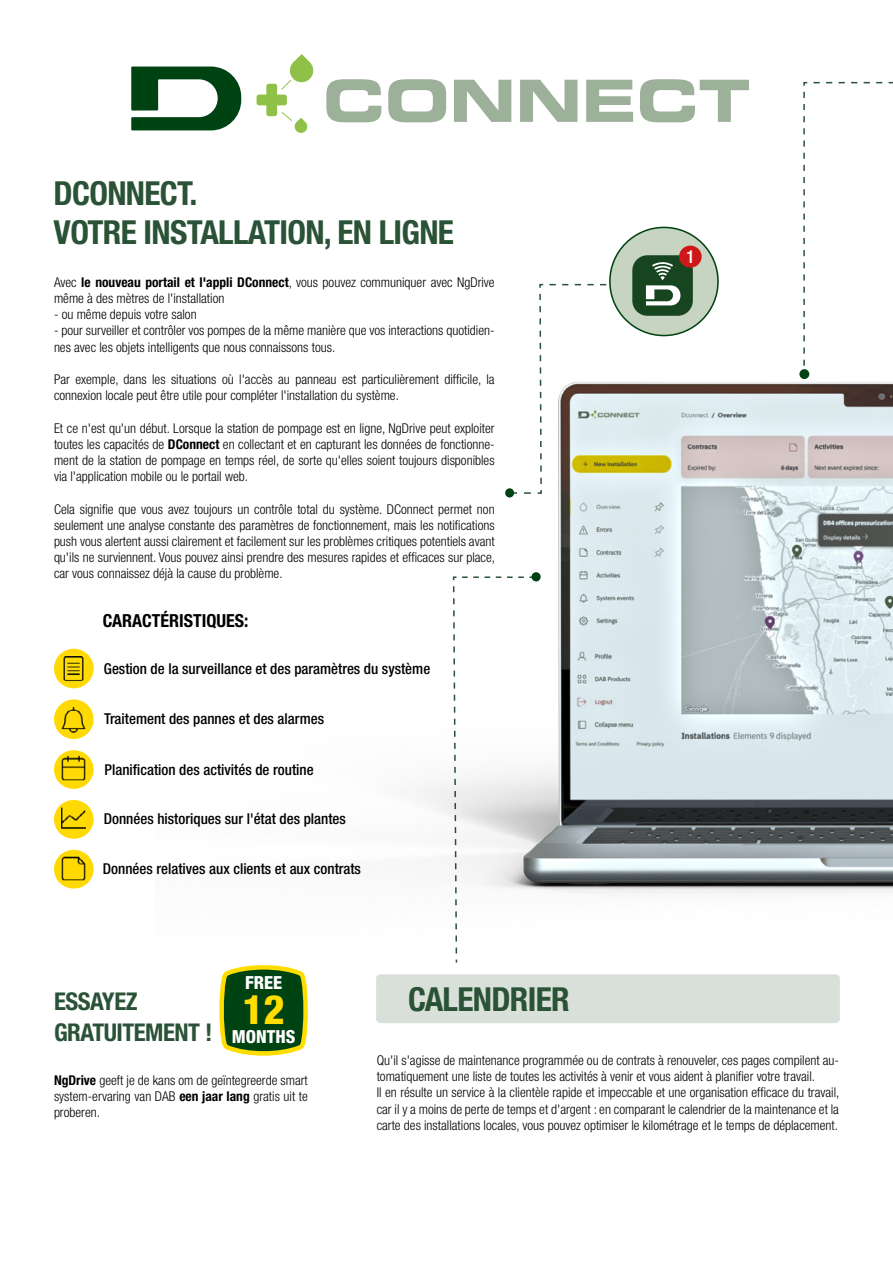
<style>
.page{position:relative;width:893px;height:1263px;background:#fff}
.page>*{position:absolute;margin:0;border:0;box-sizing:border-box;transform-origin:0 0}
.t1{font:800 condensed 40.5px "Helvetica Neue LT Std";color:#fd0}
.t2{font:700 condensed 33.15px/39px "Helvetica Neue LT Std";letter-spacing:-.02em;color:#2a5236}
.t3{font:700 condensed 24.45px/30.6px "Helvetica Neue LT Std";letter-spacing:-.02em;color:#2a5236}
.t4{font:700 condensed 18px "Helvetica Neue LT Std";color:#000}
.t5{font:800 condensed 18px "Helvetica Neue LT Std";color:#fff}
.t6{font:500 condensed 18px "Helvetica Neue LT Std";color:#fff}
.t7{font:500 condensed 15px "Helvetica Neue LT Std";color:#000}
.t8{font:300 condensed 13.5px/16.2px "Helvetica Neue LT Std";color:#000}
.s1{font-weight:700}
</style>
<div class="page">
<svg style="left:326px;top:79px;width:55px;height:43px"></svg>
<svg style="left:388px;top:79px;width:58px;height:43px"></svg>
<svg style="left:454px;top:80px;width:57px;height:42px"></svg>
<svg style="left:520px;top:80px;width:57px;height:42px"></svg>
<svg style="left:586px;top:80px;width:47px;height:42px"></svg>
<svg style="left:640px;top:79px;width:109px;height:43px"></svg>
<svg style="left:131px;top:67px;width:110px;height:63px"></svg>
<svg style="left:257px;top:54px;width:57px;height:79px"></svg>
<svg style="left:803px;top:81px;width:90px;height:234px"></svg>
<div style="left:610px;top:227px;width:108px;height:109px;background:#c8d4c2;border-radius:50%"></div>
<div style="left:632px;top:255px;width:61px;height:61px;background:#174520;border-radius:15px"></div>
<svg style="left:539px;top:262px;width:141px;height:53px"></svg>
<div style="left:679px;top:246px;width:23px;height:22px;background:#cd1719;border-radius:50%"></div>
<img style="left:416px;top:315px;width:477px;height:648px">
<div style="left:54px;top:649px;width:40px;height:39px;background:#ffd903;border-radius:50%"></div>
<img style="left:59px;top:654px;width:29px;height:29px">
<svg style="left:54px;top:699px;width:40px;height:40px"></svg>
<img style="left:59px;top:705px;width:29px;height:29px">
<div style="left:54px;top:750px;width:40px;height:39px;background:#ffd903;border-radius:50%"></div>
<img style="left:59px;top:754px;width:29px;height:27px">
<div style="left:54px;top:800px;width:40px;height:39px;background:#ffd903;border-radius:50%"></div>
<img style="left:59px;top:804px;width:29px;height:29px">
<div style="left:54px;top:850px;width:40px;height:38px;background:#ffd903;border-radius:50%"></div>
<img style="left:59px;top:854px;width:29px;height:29px">
<div style="left:376px;top:974px;width:464px;height:49px;background:#d9e0d9;border-radius:4px"></div>
<svg style="left:219px;top:965px;width:89px;height:90px;background:#406c22"></svg>
<h2 class="t2" style="left:54px;top:173px;width:402px">DCONNECT.<br>VOTRE INSTALLATION, EN LIGNE</h2>
<p class="t8" style="left:54px;top:274px;width:442px">Avec <span class="s1">le nouveau portail et l'appli DConnect</span>, vous pouvez communiquer avec NgDrive même à des mètres de l'installation</p>
<p class="t8" style="left:54px;top:306px;width:144px">- ou même depuis votre salon</p>
<p class="t8" style="left:54px;top:322px;width:442px">- pour surveiller et contrôler vos pompes de la même manière que vos interactions quotidien&shy;nes avec les objets intelligents que nous connaissons tous.</p>
<p class="t8" style="left:54px;top:371px;width:442px">Par exemple, dans les situations où l'accès au panneau est particulièrement difficile, la connexion locale peut être utile pour compléter l'installation du système.</p>
<p class="t8" style="left:54px;top:420px;width:442px;text-align:justify">Et ce n'est qu'un début. Lorsque la station de pompage est en ligne, NgDrive peut exploiter toutes les capacités de <span class="s1">DConnect</span> en collectant et en capturant les données de fonctionne&shy;ment de la station de pompage en temps réel, de sorte qu'elles soient toujours disponibles via l'application mobile ou le portail web.</p>
<p class="t8" style="left:54px;top:501px;width:443px;text-align:justify">Cela signifie que vous avez toujours un contrôle total du système. DConnect permet non seulement une analyse constante des paramètres de fonctionnement, mais les notifications push vous alertent aussi clairement et facilement sur les problèmes critiques potentiels avant qu'ils ne surviennent. Vous pouvez ainsi prendre des mesures rapides et efficaces sur place, car vous connaissez déjà la cause du problème.</p>
<h3 class="t4" style="left:103px;top:610px;width:147px">CARACTÉRISTIQUES:</h3>
<p class="t7" style="left:104px;top:659px;width:328px">Gestion de la surveillance et des paramètres du système</p>
<p class="t7" style="left:104px;top:709px;width:221px">Traitement des pannes et des alarmes</p>
<p class="t7" style="left:105px;top:760px;width:211px">Planification des activités de routine</p>
<p class="t7" style="left:104px;top:809px;width:244px">Données historiques sur l'état des plantes</p>
<p class="t7" style="left:103px;top:859px;width:260px">Données relatives aux clients et aux contrats</p>
<h3 class="t6" style="left:686px;top:246px;width:10px">1</h3>
<h3 class="t5" style="left:245px;top:971px;width:39px">FREE</h3>
<h1 class="t1" style="left:243px;top:985px;width:44px">12</h1>
<h3 class="t5" style="left:232px;top:1026px;width:65px">MONTHS</h3>
<h3 class="t3" style="left:54px;top:986px;width:160px">ESSAYEZ<br>GRATUITEMENT !</h3>
<p class="t8" style="left:54px;top:1071px;width:255px;text-align:justify"><span class="s1">NgDrive</span> geeft je de kans om de geïntegreerde smart system-ervaring van DAB <span class="s1">een jaar lang</span> gratis uit te proberen.</p>
<h2 class="t2" style="left:408px;top:979px;width:163px">CALENDRIER</h2>
<p class="t8" style="left:377px;top:1052px;width:464px">Qu'il s'agisse de maintenance programmée ou de contrats à renouveler, ces pages compilent au&shy;tomatiquement une liste de toutes les activités à venir et vous aident à planifier votre travail.<br>Il en résulte un service à la clientèle rapide et impeccable et une organisation efficace du travail, car il y a moins de perte de temps et d'argent : en comparant le calendrier de la maintenance et la carte des installations locales, vous pouvez optimiser le kilométrage et le temps de déplacement.</p>
</div>
